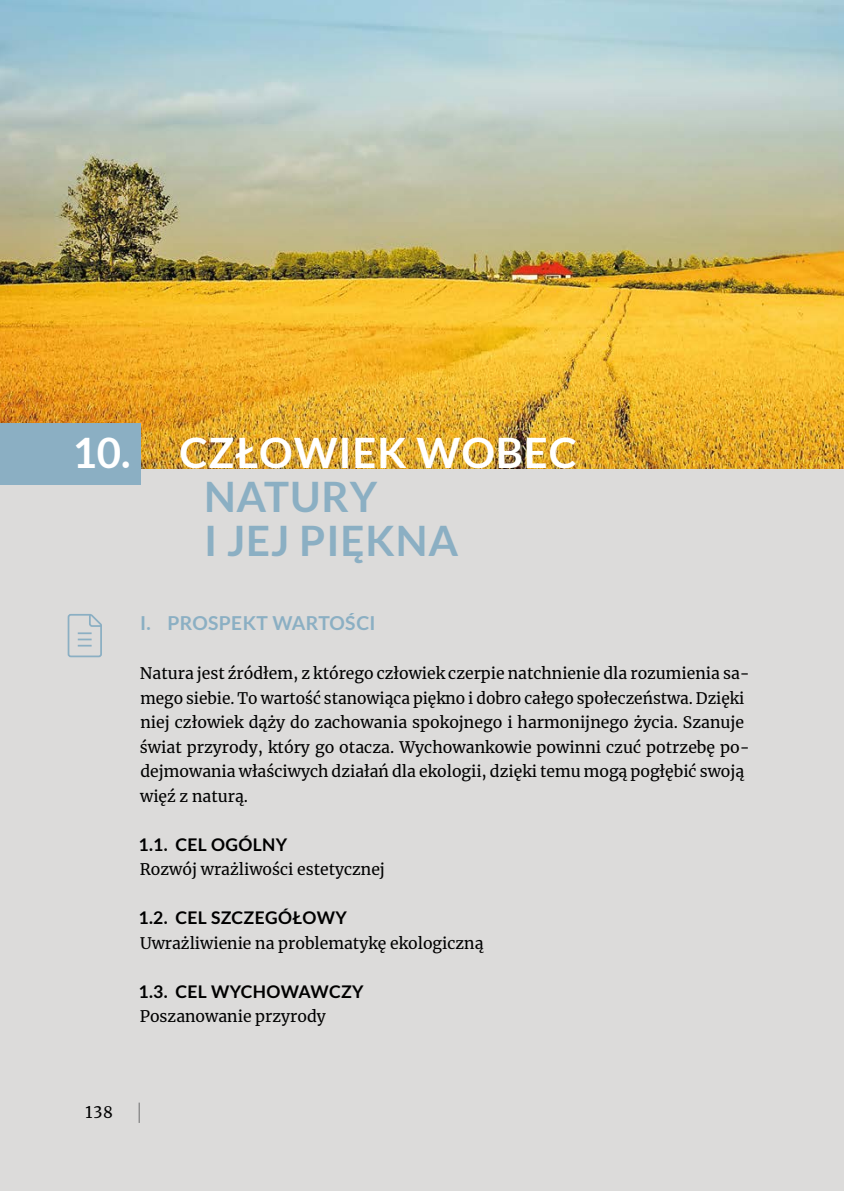
<style>
.page{position:relative;width:844px;height:1191px;background:#fff}
.page>*{position:absolute;margin:0;border:0;box-sizing:border-box;transform-origin:0 0}
.t1{font:700 42px "Lato";letter-spacing:.02em;color:#fff}
.t2{font:700 42px/43.8px "Lato";letter-spacing:.02em;color:#8bafc3}
.t3{font:700 19.25px "Lato";letter-spacing:.02em;color:#8bafc3}
.t4{font:700 17.5px "Lato";letter-spacing:.02em;color:#000}
.t5{font:15.75px/24.5px "Merriweather";color:#000}
</style>
<div class="page">
<div style="left:0;top:468px;width:843px;height:723px;background:#dcdbda"></div>
<img style="left:0;top:0;width:843px;height:468px">
<svg style="left:67px;top:614px;width:35px;height:44px"></svg>
<hr style="left:138px;top:1102px;width:2px;height:21px;background:#878787">
<div style="left:0;top:423px;width:140px;height:62px;background:#8bafc3"></div>
<h1 class="t1" style="left:72px;top:429px;width:60px">10.</h1>
<h1 class="t1" style="left:179px;top:429px;width:399px">CZŁOWIEK WOBEC</h1>
<h1 class="t2" style="left:204px;top:474px;width:256px">NATURY<br>I JEJ PIĘKNA</h1>
<p class="t3" style="left:140px;top:612px;width:237px">I. PROSPEKT WARTOŚCI</p>
<p class="t5" style="left:140px;top:661px;width:611px">Natura jest źródłem, z którego człowiek czerpie natchnienie dla rozumienia sa&shy;mego siebie. To wartość stanowiąca piękno i dobro całego społeczeństwa. Dzięki niej człowiek dąży do zachowania spokojnego i harmonijnego życia. Szanuje świat przyrody, który go otacza. Wychowankowie powinni czuć potrzebę po&shy;dejmowania właściwych działań dla ekologii, dzięki temu mogą pogłębić swoją więź z naturą.</p>
<p class="t4" style="left:138px;top:834px;width:150px">1.1. CEL OGÓLNY</p>
<p class="t5" style="left:140px;top:857px;width:246px">Rozwój wrażliwości estetycznej</p>
<p class="t4" style="left:138px;top:908px;width:210px">1.2. CEL SZCZEGÓŁOWY</p>
<p class="t5" style="left:140px;top:930px;width:345px">Uwrażliwienie na problematykę ekologiczną</p>
<p class="t4" style="left:138px;top:981px;width:227px">1.3. CEL WYCHOWAWCZY</p>
<p class="t5" style="left:140px;top:1004px;width:187px">Poszanowanie przyrody</p>
<p class="t5" style="left:86px;top:1100px;width:29px">138</p>
</div>
